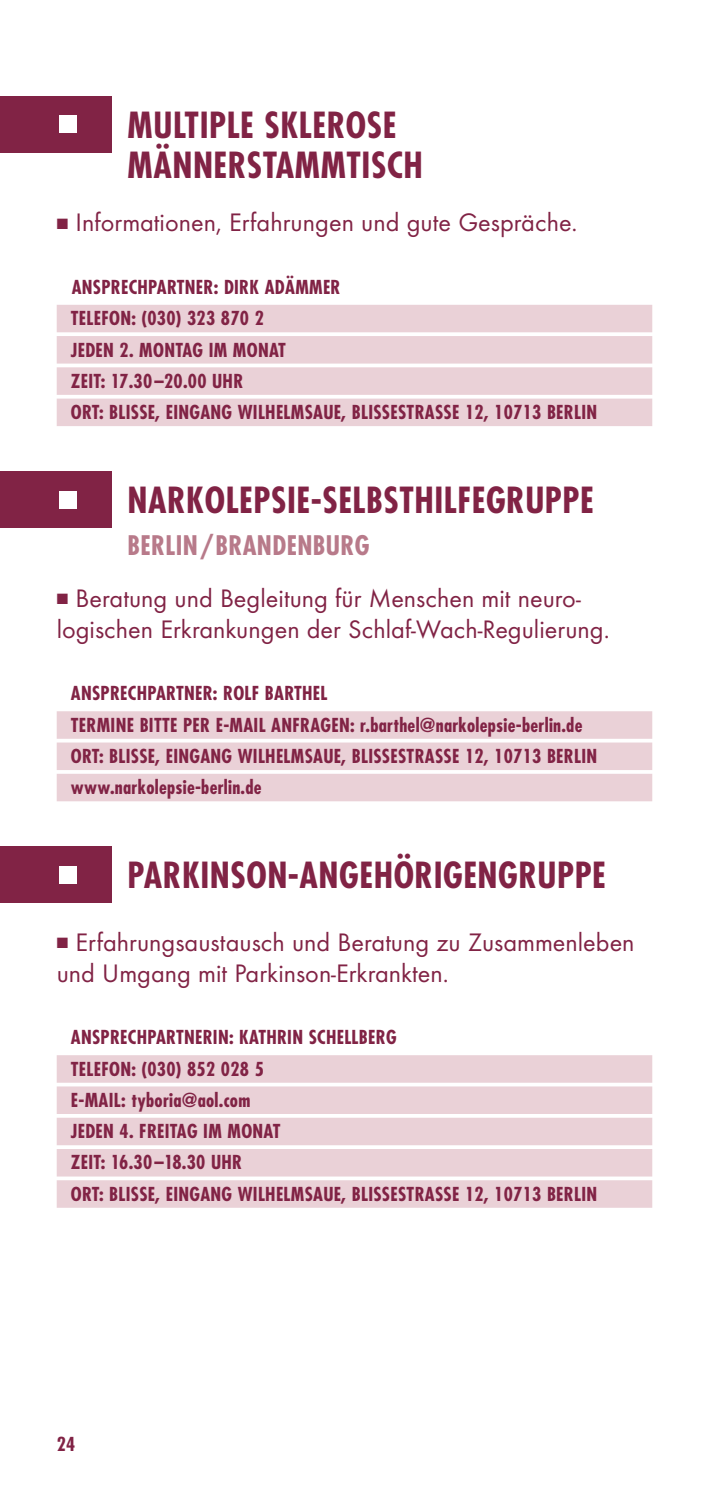
<style>
.page{position:relative;width:709px;height:1489px;background:#fff}
.page>*{position:absolute;margin:0;border:0;box-sizing:border-box;transform-origin:0 0}
.t1{font:700 condensed 35px/40px "Futura";letter-spacing:.015em;color:#812345}
.t2{font:26.25px/31.2px "Futura T";color:#812345}
.t3{font:700 condensed 26.25px "Futura";letter-spacing:.015em;color:#b87a8a}
.t4{font:700 condensed 18.75px/31.2px "Futura";letter-spacing:.015em;color:#812345}
</style>
<div class="page">
<div style="left:57px;top:305px;width:595px;height:27px;background:#ead1d7"></div>
<div style="left:57px;top:336px;width:595px;height:27px;background:#ead1d7"></div>
<div style="left:57px;top:367px;width:595px;height:28px;background:#ead1d7"></div>
<div style="left:57px;top:398px;width:595px;height:28px;background:#ead1d7"></div>
<div style="left:57px;top:711px;width:595px;height:27px;background:#ead1d7"></div>
<div style="left:57px;top:742px;width:595px;height:28px;background:#ead1d7"></div>
<div style="left:57px;top:773px;width:595px;height:28px;background:#ead1d7"></div>
<div style="left:57px;top:1055px;width:595px;height:27px;background:#ead1d7"></div>
<div style="left:57px;top:1086px;width:595px;height:27px;background:#ead1d7"></div>
<div style="left:57px;top:1117px;width:595px;height:28px;background:#ead1d7"></div>
<div style="left:57px;top:1148px;width:595px;height:28px;background:#ead1d7"></div>
<div style="left:57px;top:1180px;width:595px;height:27px;background:#ead1d7"></div>
<hr style="left:708px;top:659px;width:1px;height:56px;background:#812345">
<hr style="left:708px;top:96px;width:1px;height:56px;background:#812345">
<div style="left:0;top:471px;width:112px;height:57px;background:#812345"></div>
<div style="left:59px;top:491px;width:18px;height:17px;background:#fff"></div>
<div style="left:0;top:846px;width:112px;height:57px;background:#812345"></div>
<div style="left:59px;top:866px;width:18px;height:17px;background:#fff"></div>
<div style="left:0;top:96px;width:112px;height:56px;background:#812345"></div>
<div style="left:59px;top:115px;width:18px;height:18px;background:#fff"></div>
<h1 class="t1" style="left:128px;top:104px;width:297px">MULTIPLE SKLEROSE<br>MÄNNERSTAMMTISCH</h1>
<h2 class="t2" style="left:57px;top:207px;width:522px">■ Informationen, Erfahrungen und gute Gespräche.</h2>
<p class="t4" style="left:71px;top:271px;width:528px">ANSPRECHPARTNER: DIRK ADÄMMER<br>TELEFON: (030) 323 870 2<br>JEDEN 2. MONTAG IM MONAT<br>ZEIT: 17.30–20.00 UHR<br>ORT: BLISSE, EINGANG WILHELMSAUE, BLISSESTRASSE 12, 10713 BERLIN</p>
<h1 class="t1" style="left:128px;top:479px;width:467px">NARKOLEPSIE-SELBSTHILFEGRUPPE</h1>
<h2 class="t3" style="left:128px;top:528px;width:243px">BERLIN / BRANDENBURG</h2>
<h2 class="t2" style="left:57px;top:582px;width:554px">■ Beratung und Begleitung für Menschen mit neuro&shy;logischen Erkrankungen der Schlaf-Wach-Regulierung.</h2>
<p class="t4" style="left:71px;top:677px;width:528px">ANSPRECHPARTNER: ROLF BARTHEL<br>TERMINE BITTE PER E-MAIL ANFRAGEN: r.barthel@narkolepsie-berlin.de ORT: BLISSE, EINGANG WILHELMSAUE, BLISSESTRASSE 12, 10713 BERLIN www.narkolepsie-berlin.de</p>
<h1 class="t1" style="left:128px;top:854px;width:480px">PARKINSON-ANGEHÖRIGENGRUPPE</h1>
<h2 class="t2" style="left:57px;top:925px;width:579px">■ Erfahrungsaustausch und Beratung zu Zusammenleben und Umgang mit Parkinson-Erkrankten.</h2>
<p class="t4" style="left:71px;top:1021px;width:528px">ANSPRECHPARTNERIN: KATHRIN SCHELLBERG<br>TELEFON: (030) 852 028 5<br>E-MAIL: tyboria@aol.com<br>JEDEN 4. FREITAG IM MONAT<br>ZEIT: 16.30–18.30 UHR<br>ORT: BLISSE, EINGANG WILHELMSAUE, BLISSESTRASSE 12, 10713 BERLIN</p>
<p class="t4" style="left:57px;top:1427px;width:20px">24</p>
</div>
